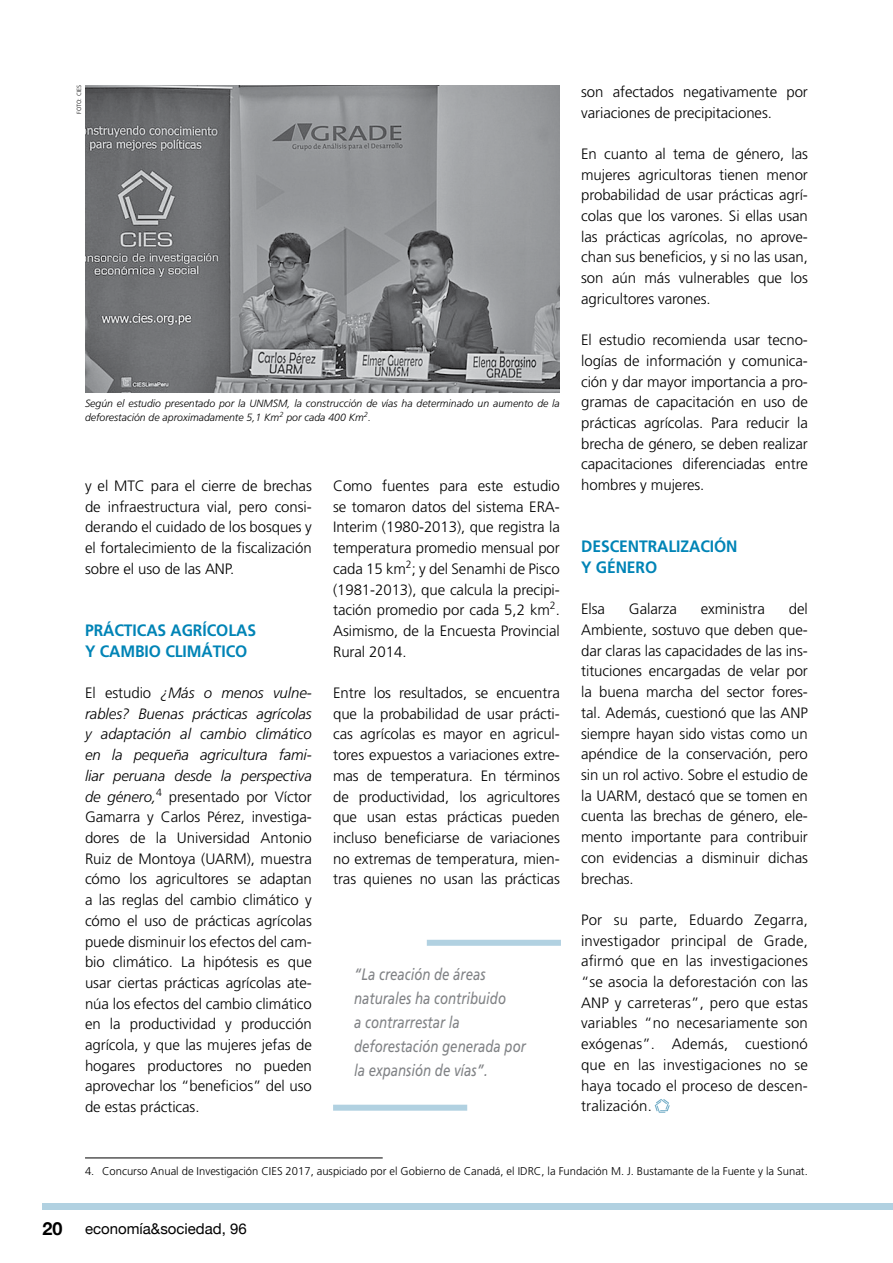
<style>
.page{position:relative;width:893px;height:1263px;background:#fff}
.page>*{position:absolute;margin:0;border:0;box-sizing:border-box;transform-origin:0 0}
.t1{font:700 18px "Helvetica Neue";color:#000}
.t2{font:italic 16.5px/24px "Frutiger";color:#808285;scale:.8 1}
.t3{font:700 16.5px/20.7px "Frutiger";letter-spacing:-.005em;color:#0084b6;scale:.95 1}
.t4{font:300 15px/20.7px "Frutiger";letter-spacing:-.005em;color:#000;text-align:justify}
.t5{font:15px "Helvetica Neue";color:#000}
.t6{font:300 11.25px "Frutiger";color:#000}
.t7{font:italic 300 10.5px/13.5px "Frutiger";color:#000}
.t8{font:300 6px "Frutiger";color:#000}
.s1{font-style:italic}
</style>
<div class="page">
<div style="left:43px;top:1203px;width:850px;height:7px;background:#b1d1e1"></div>
<img style="left:85px;top:85px;width:475px;height:308px">
<svg style="left:655px;top:1099px;width:15px;height:14px"></svg>
<div style="left:333px;top:1105px;width:134px;height:6px;background:#b1d1e1"></div>
<div style="left:427px;top:940px;width:134px;height:6px;background:#b1d1e1"></div>
<hr style="left:85px;top:1157px;width:298px;height:1px;background:#000">
<p class="t8" style="left:76px;top:114px;width:30px;rotate:-90deg">FOTO: CIES</p>
<p class="t7" style="left:85px;top:397px;width:476px">Según el estudio presentado por la UNMSM, la construcción de vías ha determinado un aumento de la deforestación de aproximadamente 5,1 Km<sup>2</sup> por cada 400 Km<sup>2</sup>.</p>
<p class="t4" style="left:85px;top:475px;width:228px">y el MTC para el cierre de brechas de infraestructura vial, pero consi&shy;derando el cuidado de los bosques y el fortalecimiento de la fiscalización sobre el uso de las ANP.</p>
<p class="t3" style="left:85px;top:620px;width:182px">PRÁCTICAS AGRÍCOLAS<br>Y CAMBIO CLIMÁTICO</p>
<p class="t4" style="left:85px;top:682px;width:228px">El estudio <span class="s1">¿Más o menos vulne&shy;rables? Buenas prácticas agrícolas y adaptación al cambio climático en la pequeña agricultura fami&shy;liar peruana desde la perspectiva de género,</span><sup>4</sup> presentado por Víctor Gamarra y Carlos Pérez, investiga&shy;dores de la Universidad Antonio Ruiz de Montoya (UARM), muestra cómo los agricultores se adaptan a las reglas del cambio climático y cómo el uso de prácticas agrícolas puede disminuir los efectos del cam&shy;bio climático. La hipótesis es que usar ciertas prácticas agrícolas ate&shy;núa los efectos del cambio climático en la productividad y producción agrícola, y que las mujeres jefas de hogares productores no pueden aprovechar los “beneficios” del uso de estas prácticas.</p>
<p class="t4" style="left:333px;top:475px;width:228px">Como fuentes para este estudio se tomaron datos del sistema ERA-Interim (1980-2013), que registra la temperatura promedio mensual por cada 15 km<sup>2</sup>; y del Senamhi de Pisco (1981-2013), que calcula la precipi&shy;tación promedio por cada 5,2 km<sup>2</sup>.<br>Asimismo, de la Encuesta Provincial Rural 2014.</p>
<p class="t4" style="left:333px;top:682px;width:228px">Entre los resultados, se encuentra que la probabilidad de usar prácti&shy;cas agrícolas es mayor en agricul&shy;tores expuestos a variaciones extre&shy;mas de temperatura. En términos de productividad, los agricultores que usan estas prácticas pueden incluso beneficiarse de variaciones no extremas de temperatura, mien&shy;tras quienes no usan las prácticas</p>
<p class="t2" style="left:354px;top:962px;width:216px">“La creación de áreas naturales ha contribuido<br>a contrarrestar la deforestación generada por la expansión de vías”.</p>
<p class="t4" style="left:581px;top:81px;width:228px">son afectados negativamente por variaciones de precipitaciones.</p>
<p class="t4" style="left:581px;top:143px;width:228px">En cuanto al tema de género, las mujeres agricultoras tienen menor probabilidad de usar prácticas agrí&shy;colas que los varones. Si ellas usan las prácticas agrícolas, no aprove&shy;chan sus beneficios, y si no las usan, son aún más vulnerables que los agricultores varones.</p>
<p class="t4" style="left:581px;top:330px;width:228px">El estudio recomienda usar tecno&shy;logías de información y comunica&shy;ción y dar mayor importancia a pro&shy;gramas de capacitación en uso de prácticas agrícolas. Para reducir la brecha de género, se deben realizar capacitaciones diferenciadas entre hombres y mujeres.</p>
<p class="t3" style="left:581px;top:536px;width:166px">DESCENTRALIZACIÓN<br>Y GÉNERO</p>
<p class="t4" style="left:581px;top:599px;width:25px">Elsa</p>
<p class="t4" style="left:629px;top:599px;width:49px">Galarza</p>
<p class="t4" style="left:701px;top:599px;width:66px">exministra</p>
<p class="t4" style="left:581px;top:599px;width:228px;text-indent:208px">del Ambiente, sostuvo que deben que&shy;dar claras las capacidades de las ins&shy;tituciones encargadas de velar por la buena marcha del sector fores&shy;tal. Además, cuestionó que las ANP siempre hayan sido vistas como un apéndice de la conservación, pero sin un rol activo. Sobre el estudio de la UARM, destacó que se tomen en cuenta las brechas de género, ele&shy;mento importante para contribuir con evidencias a disminuir dichas brechas.</p>
<p class="t4" style="left:581px;top:909px;width:228px">Por su parte, Eduardo Zegarra, investigador principal de Grade, afirmó que en las investigaciones “se asocia la deforestación con las ANP y carreteras”, pero que estas variables “no necesariamente son exógenas”. Además, cuestionó que en las investigaciones no se haya tocado el proceso de descen&shy;tralización.</p>
<p class="t6" style="left:85px;top:1165px;width:724px">4. Concurso Anual de Investigación CIES 2017, auspiciado por el Gobierno de Canadá, el IDRC, la Fundación M. J. Bustamante de la Fuente y la Sunat.</p>
<p class="t1" style="left:43px;top:1217px;width:22px">20</p>
<p class="t5" style="left:85px;top:1220px;width:163px">economía&amp;sociedad, 96</p>
</div>
